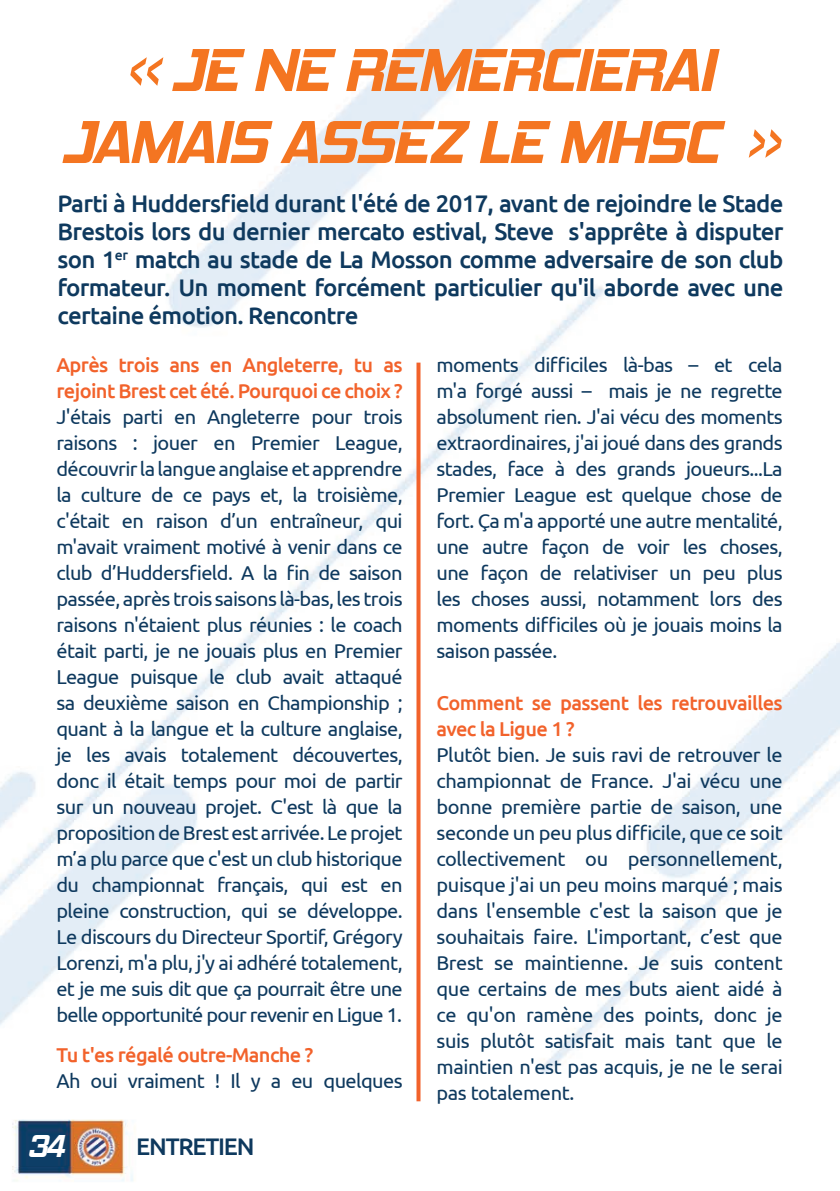
<style>
.page{position:relative;width:840px;height:1191px;background:#fff}
.page>*{position:absolute;margin:0;border:0;box-sizing:border-box;transform-origin:0 0}
.t1{font:italic 700 62px/72px "Hemi Head Rg";letter-spacing:-.04em;color:#f47521;text-align:center}
.t2{font:italic 700 32px "Hemi Head Rg";color:#fff}
.t3{font:500 24px/28px "Ubuntu";letter-spacing:-.03em;color:#0e395e;text-align:justify}
.t4{font:500 24px "Ubuntu";letter-spacing:-.05em;color:#0e395e}
.t5{font:20px/26px "Ubuntu";letter-spacing:-.03em;color:#0e395e;text-align:justify}
.t6{font:500 20px/26px "Ubuntu";letter-spacing:-.03em;color:#f2622b}
</style>
<div class="page">
<img style="left:0;top:0;width:839px;height:1181px">
<svg style="left:416px;top:362px;width:4px;height:739px;background:#f37545"></svg>
<h1 class="t1" style="left:61px;top:34px;width:719px">« JE NE REMERCIERAI<br>JAMAIS ASSEZ LE MHSC »</h1>
<p class="t3" style="left:57px;top:189px;width:727px">Parti à Huddersfield durant l'été de 2017, avant de rejoindre le Stade Brestois lors du dernier mercato estival, Steve s'apprête à disputer son 1<sup>er</sup> match au stade de La Mosson comme adversaire de son club formateur. Un moment forcément particulier qu'il aborde avec une certaine émotion. Rencontre</p>
<p class="t5" style="left:436px;top:351px;width:347px">moments difficiles là-bas – et cela m'a forgé aussi – mais je ne regrette absolument rien. J'ai vécu des moments extraordinaires, j'ai joué dans des grands stades, face à des grands joueurs...La Premier League est quelque chose de fort. Ça m'a apporté une autre mentalité, une autre façon de voir les choses, une façon de relativiser un peu plus les choses aussi, notamment lors des moments difficiles où je jouais moins la saison passée.</p>
<p class="t6" style="left:436px;top:689px;width:347px">Comment se passent les retrouvailles avec la Ligue 1 ?</p>
<p class="t5" style="left:436px;top:741px;width:347px">Plutôt bien. Je suis ravi de retrouver le championnat de France. J'ai vécu une bonne première partie de saison, une seconde un peu plus difficile, que ce soit collectivement ou personnellement, puisque j'ai un peu moins marqué ; mais dans l'ensemble c'est la saison que je souhaitais faire. L'important, c’est que Brest se maintienne. Je suis content que certains de mes buts aient aidé à ce qu'on ramène des points, donc je suis plutôt satisfait mais tant que le maintien n'est pas acquis, je ne le serai pas totalement.</p>
<p class="t6" style="left:56px;top:351px;width:347px">Après trois ans en Angleterre, tu as rejoint Brest cet été. Pourquoi ce choix ?</p>
<p class="t5" style="left:56px;top:403px;width:347px">J'étais parti en Angleterre pour trois raisons : jouer en Premier League, découvrir la langue anglaise et apprendre la culture de ce pays et, la troisième, c'était en raison d’un entraîneur, qui m'avait vraiment motivé à venir dans ce club d’Huddersfield. A la fin de saison passée, après trois saisons là-bas, les trois raisons n'étaient plus réunies : le coach était parti, je ne jouais plus en Premier League puisque le club avait attaqué sa deuxième saison en Championship ; quant à la langue et la culture anglaise, je les avais totalement découvertes, donc il était temps pour moi de partir sur un nouveau projet. C'est là que la proposition de Brest est arrivée. Le projet m’a plu parce que c'est un club historique du championnat français, qui est en pleine construction, qui se développe.<br>Le discours du Directeur Sportif, Grégory Lorenzi, m'a plu, j'y ai adhéré totalement, et je me suis dit que ça pourrait être une belle opportunité pour revenir en Ligue 1.</p>
<p class="t6" style="left:56px;top:1041px;width:258px">Tu t'es régalé outre-Manche ?</p>
<p class="t5" style="left:56px;top:1067px;width:347px">Ah oui vraiment ! Il y a eu quelques</p>
<h2 class="t2" style="left:27px;top:1125px;width:39px">2 43</h2>
<p class="t3" style="left:133px;top:1134px;width:99px">HIS OIRE</p>
<p class="t4" style="left:136px;top:1131px;width:120px">ENTRETIEN</p>
</div>
